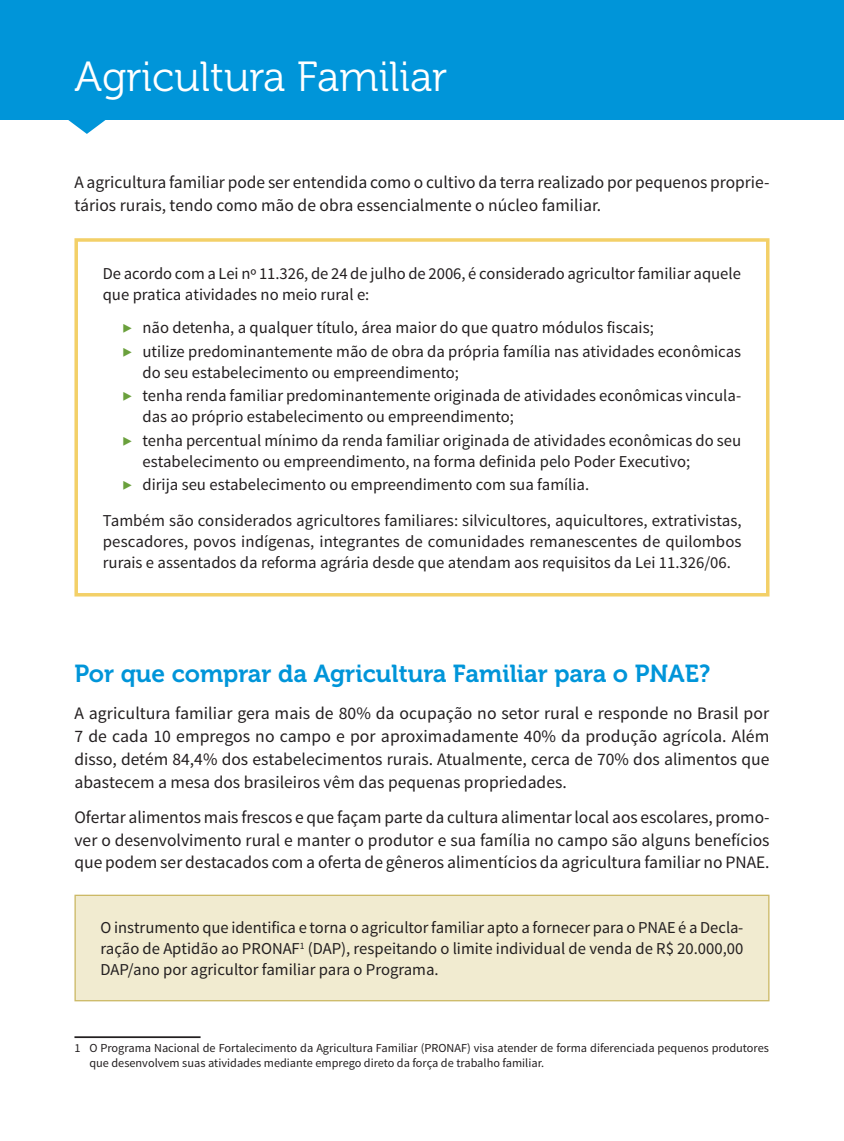
<style>
.page{position:relative;width:844px;height:1141px;background:#fff}
.page>*{position:absolute;margin:0;border:0;box-sizing:border-box;transform-origin:0 0}
.Título_1{font:42px "Museo 300";color:#fff}
.Título_2{font:24.5px "Museo 700";color:#0095d9}
.Corpo_do_texto{font:17.5px/22.8px "Source Sans Pro";color:#231f20;text-align:justify}
.Corpo_do_texto_sem_t{font:17.5px/22.8px "Source Sans Pro";color:#231f20}
.t1{font:16.62px/21px "Source Sans Pro";color:#231f20}
.Rodapé{font:12.25px/14.7px "Source Sans Pro";color:#231f20}
.s1{color:#6aa03c}
</style>
<div class="page">
<div style="left:0;top:0;width:843px;height:119px;background:#0095d9"></div>
<svg style="left:67px;top:119px;width:40px;height:15px"></svg>
<div style="left:74px;top:238px;width:695px;height:359px;border:4px solid #f3d068"></div>
<div style="left:75px;top:895px;width:693px;height:106px;background:#f1ebd0"></div>
<div style="left:74px;top:895px;width:695px;height:106px;border:1px solid #ccb966"></div>
<hr style="left:74px;top:1036px;width:126px;height:2px;background:#231f20">
<p class="Título_1" style="left:74px;top:54px;width:374px">Agricultura Familiar</p>
<p class="Corpo_do_texto_sem_t" style="left:74px;top:171px;width:696px">A agricultura familiar pode ser entendida como o cultivo da terra realizado por pequenos proprie&shy;tários rurais, tendo como mão de obra essencialmente o núcleo familiar.</p>
<p class="t1" style="left:103px;top:263px;width:639px">De acordo com a Lei nº 11.326, de 24 de julho de 2006, é considerado agricultor familiar aquele que pratica atividades no meio rural e:</p>
<p class="t1" style="left:123px;top:316px;width:619px;line-height:23.4px"><span class="s1">▶</span> não detenha, a qualquer título, área maior do que quatro módulos fiscais;<br><span class="s1">▶</span> utilize predominantemente mão de obra da própria família nas atividades econômicas</p>
<p class="t1" style="left:123px;top:361px;width:620px;line-height:23.4px;text-indent:20px">do seu estabelecimento ou empreendimento;<br><span class="s1">▶</span> tenha renda familiar predominantemente originada de atividades econômicas vincula-</p>
<p class="t1" style="left:123px;top:405px;width:620px;line-height:23.4px;text-indent:20px">das ao próprio estabelecimento ou empreendimento;<br><span class="s1">▶</span> tenha percentual mínimo da renda familiar originada de atividades econômicas do seu</p>
<p class="t1" style="left:123px;top:450px;width:569px;line-height:23.4px;text-indent:20px">estabelecimento ou empreendimento, na forma definida pelo Poder Executivo; <span class="s1">▶</span> dirija seu estabelecimento ou empreendimento com sua família.</p>
<p class="t1" style="left:103px;top:510px;width:640px;text-align:justify">Também são considerados agricultores familiares: silvicultores, aquicultores, extrativistas, pescadores, povos indígenas, integrantes de comunidades remanescentes de quilombos rurais e assentados da reforma agrária desde que atendam aos requisitos da Lei 11.326/06.</p>
<p class="Título_2" style="left:74px;top:660px;width:637px">Por que comprar da Agricultura Familiar para o PNAE?</p>
<p class="Corpo_do_texto" style="left:74px;top:702px;width:696px">A agricultura familiar gera mais de 80% da ocupação no setor rural e responde no Brasil por 7 de cada 10 empregos no campo e por aproximadamente 40% da produção agrícola. Além disso, detém 84,4% dos estabelecimentos rurais. Atualmente, cerca de 70% dos alimentos que abastecem a mesa dos brasileiros vêm das pequenas propriedades.</p>
<p class="Corpo_do_texto" style="left:74px;top:806px;width:696px">Ofertar alimentos mais frescos e que façam parte da cultura alimentar local aos escolares, promo&shy;ver o desenvolvimento rural e manter o produtor e sua família no campo são alguns benefícios que podem ser destacados com a oferta de gêneros alimentícios da agricultura familiar no PNAE.</p>
<p class="t1" style="left:101px;top:917px;width:644px;text-align:justify">O instrumento que identifica e torna o agricultor familiar apto a fornecer para o PNAE é a Decla&shy;ração de Aptidão ao PRONAF<sup>1</sup> (DAP), respeitando o limite individual de venda de R$ 20.000,00<br>DAP/ano por agricultor familiar para o Programa.</p>
<p class="Rodapé" style="left:89px;top:1041px;width:681px;text-indent:-15px">1 O Programa Nacional de Fortalecimento da Agricultura Familiar (PRONAF) visa atender de forma diferenciada pequenos produtores que desenvolvem suas atividades mediante emprego direto da força de trabalho familiar.</p>
</div>
